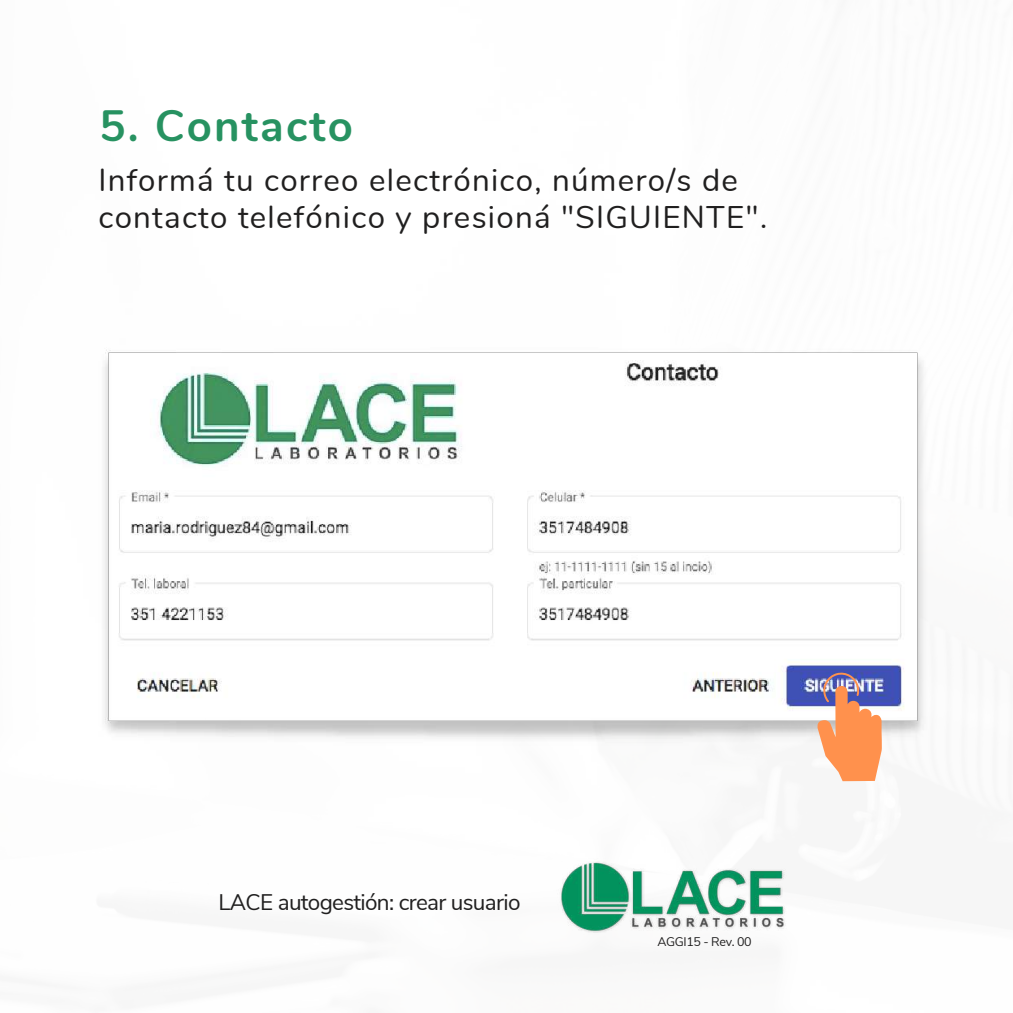
<style>
.page{position:relative;width:1013px;height:1013px;background:#fff}
.page>*{position:absolute;margin:0;border:0;box-sizing:border-box;transform-origin:0 0}
.t1{font:700 43.75px "Nunito";letter-spacing:.05em;color:#279261}
.t2{font:31.25px/36.5px "Nunito";letter-spacing:.04em;color:#201f1f}
.t3{font:22.5px "Nunito Sans";letter-spacing:-.03em;color:#201f1f}
.t4{font:12.5px "Nunito Sans";letter-spacing:-.03em;color:#201f1f}
</style>
<div class="page">
<img style="left:104px;top:350px;width:822px;height:395px">
<img style="left:560px;top:862px;width:227px;height:71px">
<img style="left:817px;top:670px;width:64px;height:111px">
<h1 class="t1" style="left:99px;top:96px;width:255px">5. Contacto</h1>
<p class="t2" style="left:98px;top:163px;width:670px">Informá tu correo electrónico, número/s de contacto telefónico y presioná "SIGUIENTE".</p>
<p class="t3" style="left:218px;top:887px;width:303px">LACE autogestión: crear usuario</p>
<p class="t4" style="left:657px;top:933px;width:96px">AGGI15 - Rev. 00</p>
</div>
